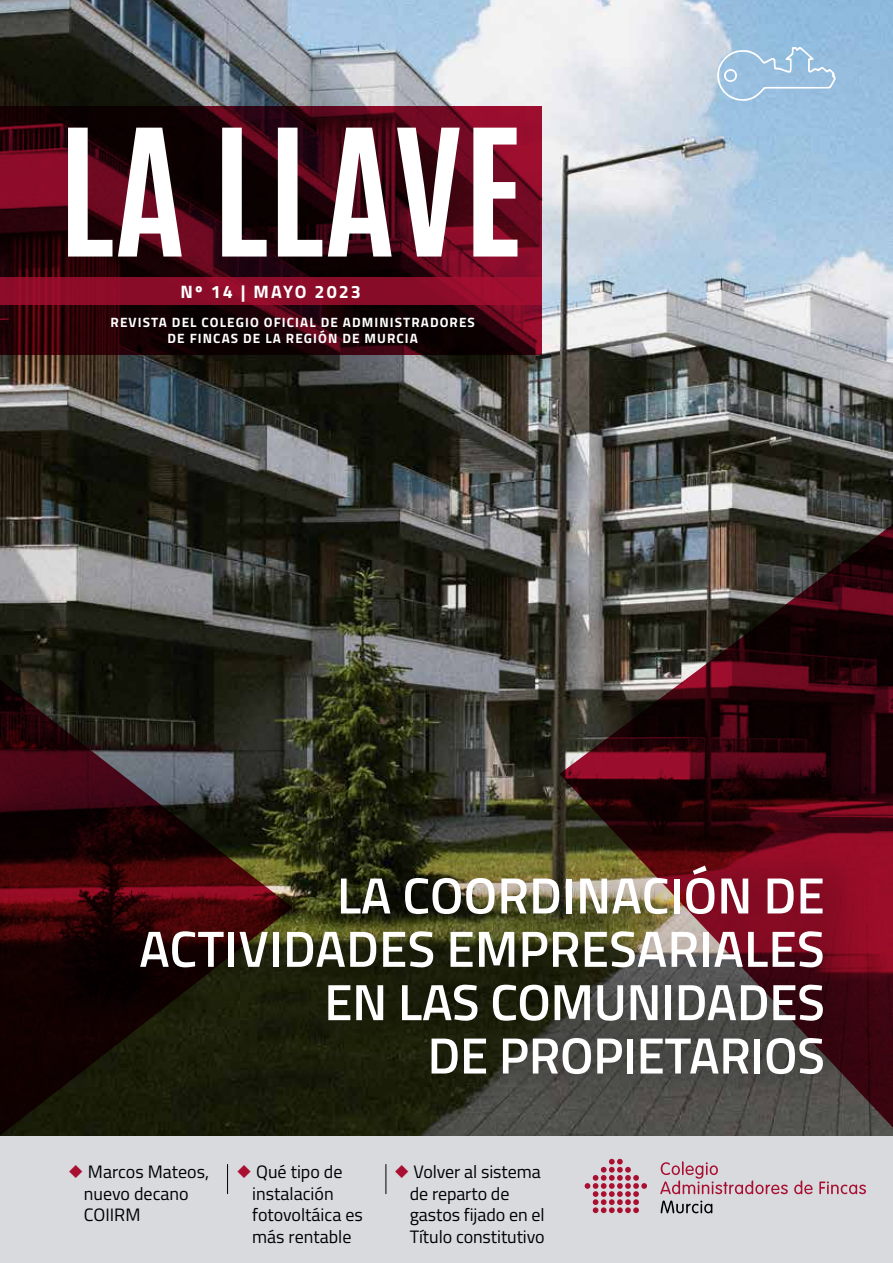
<style>
.page{position:relative;width:893px;height:1263px;background:#fff}
.page>*{position:absolute;margin:0;border:0;box-sizing:border-box;transform-origin:0 0}
.t1{font:600 51px/53.4px "Titillium";letter-spacing:-.005em;color:#fff;text-align:right}
.t2{font:18px/21.6px "Titillium";letter-spacing:-.005em;color:#000}
.t3{font:700 18px "Titillium";letter-spacing:.11em;color:#fff}
.t4{font:700 13.5px/16.2px "Titillium";letter-spacing:.08em;color:#fff;text-align:center}
</style>
<div class="page">
<img style="left:0;top:0;width:893px;height:1136px">
<div style="left:0;top:1136px;width:893px;height:127px;background:#d8dade"></div>
<svg style="left:660px;top:1161px;width:128px;height:33px"></svg>
<svg style="left:794px;top:1180px;width:19px;height:14px"></svg>
<svg style="left:819px;top:1181px;width:47px;height:13px"></svg>
<svg style="left:661px;top:1200px;width:51px;height:13px"></svg>
<svg style="left:585px;top:1159px;width:62px;height:54px"></svg>
<svg style="left:716px;top:46px;width:120px;height:55px;background:#a2c5e2"></svg>
<hr style="left:386px;top:1164px;width:1px;height:30px;background:#000">
<hr style="left:227px;top:1164px;width:1px;height:30px;background:#000">
<svg style="left:0;top:106px;width:541px;height:249px;background:#480614"></svg>
<svg style="left:0;top:678px;width:293px;height:458px;background:#261512"></svg>
<svg style="left:559px;top:508px;width:334px;height:620px;background:#412729"></svg>
<svg style="left:68px;top:128px;width:449px;height:129px"></svg>
<div style="left:118px;top:826px;width:763px;height:289px;background:#000;opacity:.25"></div>
<p class="t3" style="left:181px;top:278px;width:182px">Nº 14 | MAYO 2023</p>
<p class="t4" style="left:111px;top:313px;width:366px">REVISTA DEL COLEGIO OFICIAL DE ADMINISTRADORES<br>DE FINCAS DE LA REGIÓN DE MURCIA</p>
<h1 class="t1" style="left:139px;top:866px;width:687px">LA COORDINACIÓN DE<br>ACTIVIDADES EMPRESARIALES<br>EN LAS COMUNIDADES<br>DE PROPIETARIOS</h1>
<p class="t2" style="left:84px;top:1160px;width:127px">Marcos Mateos, nuevo decano<br>COIIRM</p>
<p class="t2" style="left:252px;top:1160px;width:112px">Qué tipo de instalación fotovoltáica es más rentable</p>
<p class="t2" style="left:410px;top:1160px;width:136px">Volver al sistema de reparto de gastos fijado en el<br>Título constitutivo</p>
</div>
